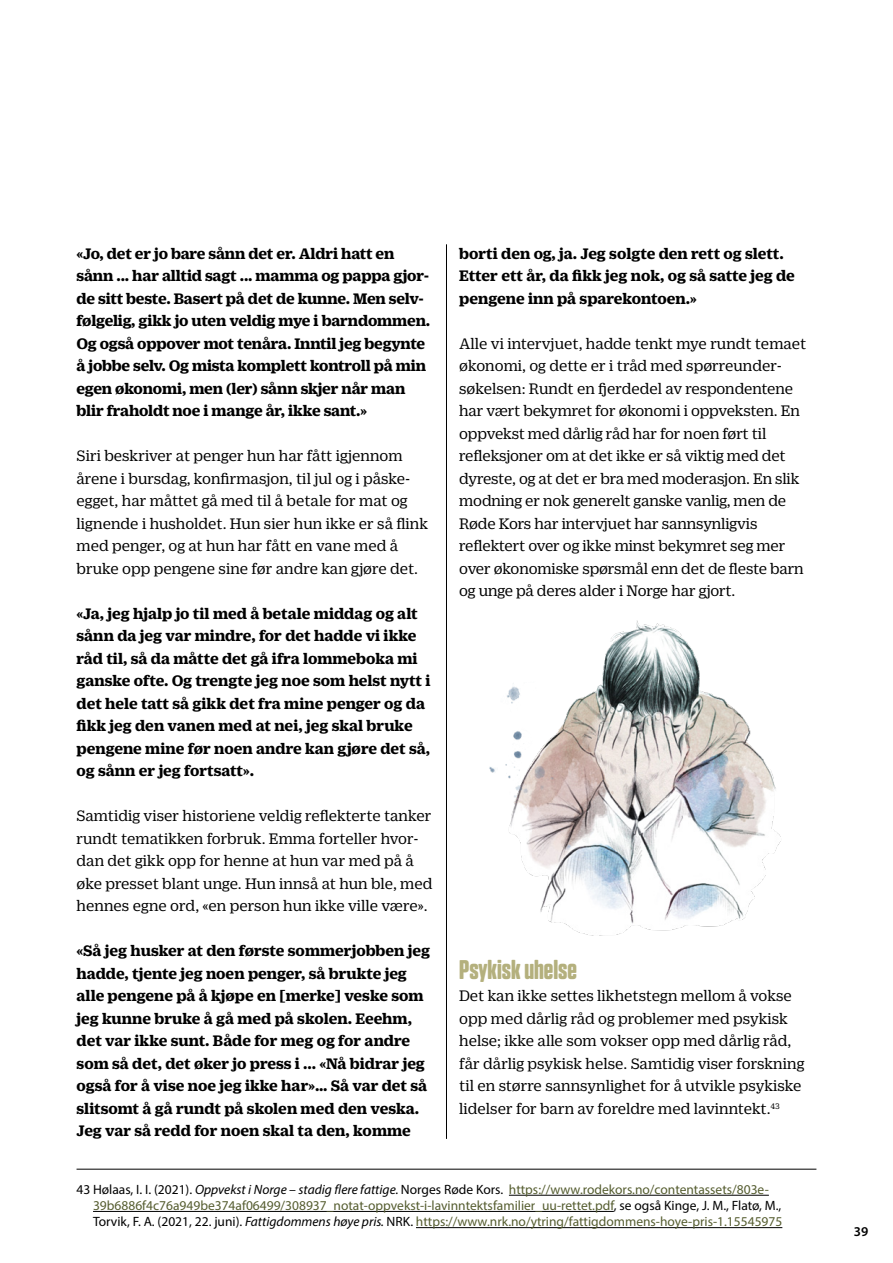
<style>
.page{position:relative;width:893px;height:1263px;background:#fff}
.page>*{position:absolute;margin:0;border:0;box-sizing:border-box;transform-origin:0 0}
.H3_Mellomtittel{font:700 27px "Tungsten Rounded";color:#b4b07d}
.brødtekst_Duplicate{font:16.5px/22.5px "Duplicate Ionic";letter-spacing:-.005em;color:#000}
.brødtekst_Duplicate-2{font:700 16.5px/22.5px "Duplicate Ionic";letter-spacing:-.005em;color:#000}
.Fotnote_bruk{font:13.5px/16.2px "Myriad Pro";color:#555d30}
.t1{font:600 13.5px "Myriad Pro";color:#000}
.s1{color:#000}
.s2{font-style:italic;color:#000}
</style>
<div class="page">
<hr style="left:77px;top:1169px;width:739px;height:1px;background:#000">
<hr style="left:509px;top:1195px;width:260px;height:1px;background:#000">
<hr style="left:93px;top:1211px;width:521px;height:1px;background:#000">
<hr style="left:416px;top:1227px;width:366px;height:1px;background:#000">
<hr style="left:446px;top:245px;width:1px;height:894px;background:#000">
<img style="left:489px;top:620px;width:292px;height:316px">
<p class="brødtekst_Duplicate-2" style="left:77px;top:240px;width:355px">«Jo, det er jo bare sånn det er. Aldri hatt en sånn ... har alltid sagt ... mamma og pappa gjor&shy;de sitt beste. Basert på det de kunne. Men selv&shy;følgelig, gikk jo uten veldig mye i barndommen.<br>Og også oppover mot tenåra. Inntil jeg begynte å jobbe selv. Og mista komplett kontroll på min egen økonomi, men (ler) sånn skjer når man blir fraholdt noe i mange år, ikke sant.»</p>
<p class="brødtekst_Duplicate" style="left:77px;top:443px;width:353px">Siri beskriver at penger hun har fått igjennom årene i bursdag, konfirmasjon, til jul og i påske&shy;egget, har måttet gå med til å betale for mat og lignende i husholdet. Hun sier hun ikke er så flink med penger, og at hun har fått en vane med å bruke opp pengene sine før andre kan gjøre det.</p>
<p class="brødtekst_Duplicate-2" style="left:77px;top:600px;width:355px">«Ja, jeg hjalp jo til med å betale middag og alt sånn da jeg var mindre, for det hadde vi ikke råd til, så da måtte det gå ifra lommeboka mi ganske ofte. Og trengte jeg noe som helst nytt i det hele tatt så gikk det fra mine penger og da fikk jeg den vanen med at nei, jeg skal bruke pengene mine før noen andre kan gjøre det så, og sånn er jeg fortsatt».</p>
<p class="brødtekst_Duplicate" style="left:77px;top:803px;width:358px">Samtidig viser historiene veldig reflekterte tanker rundt tematikken forbruk. Emma forteller hvor&shy;dan det gikk opp for henne at hun var med på å øke presset blant unge. Hun innså at hun ble, med hennes egne ord, «en person hun ikke ville være».</p>
<p class="brødtekst_Duplicate-2" style="left:77px;top:938px;width:355px">«Så jeg husker at den første sommerjobben jeg hadde, tjente jeg noen penger, så brukte jeg alle pengene på å kjøpe en [merke] veske som jeg kunne bruke å gå med på skolen. Eeehm, det var ikke sunt. Både for meg og for andre som så det, det øker jo press i ... «Nå bidrar jeg også for å vise noe jeg ikke har»… Så var det så slitsomt å gå rundt på skolen med den veska.<br>Jeg var så redd for noen skal ta den, komme</p>
<p class="brødtekst_Duplicate-2" style="left:459px;top:240px;width:337px">borti den og, ja. Jeg solgte den rett og slett.<br>Etter ett år, da fikk jeg nok, og så satte jeg de pengene inn på sparekontoen.»</p>
<p class="brødtekst_Duplicate" style="left:459px;top:331px;width:348px">Alle vi intervjuet, hadde tenkt mye rundt temaet økonomi, og dette er i tråd med spørreunder-- søkelsen: Rundt en fjerdedel av respondentene har vært bekymret for økonomi i oppveksten. En oppvekst med dårlig råd har for noen ført til refleksjoner om at det ikke er så viktig med det dyreste, og at det er bra med moderasjon. En slik modning er nok generelt ganske vanlig, men de Røde Kors har intervjuet har sannsynligvis reflektert over og ikke minst bekymret seg mer over økonomiske spørsmål enn det de fleste barn og unge på deres alder i Norge har gjort.</p>
<h3 class="H3_Mellomtittel" style="left:459px;top:955px;width:119px">Psykisk uhelse</h3>
<p class="brødtekst_Duplicate" style="left:459px;top:983px;width:347px">Det kan ikke settes likhetstegn mellom å vokse opp med dårlig råd og problemer med psykisk helse; ikke alle som vokser opp med dårlig råd, får dårlig psykisk helse. Samtidig viser forskning til en større sannsynlighet for å utvikle psykiske lidelser for barn av foreldre med lavinntekt.<sup>43</sup></p>
<p class="Fotnote_bruk" style="left:93px;top:1181px;width:691px;text-indent:-17px"><span class="s1">43 Hølaas, I. I. (2021).</span> <span class="s2">Oppvekst i Norge – stadig flere fattige.</span> <span class="s1">Norges Røde Kors.</span> https://www.rodekors.no/contentassets/803e-<br>39b6886f4c76a949be374af06499/308937_notat-oppvekst-i-lavinntektsfamilier_uu-rettet.pdf<span class="s1">, se også Kinge, J. M., Flatø, M.,<br>Torvik, F. A. (2021, 22. juni).</span> <span class="s2">Fattigdommens høye pris.</span> <span class="s1">NRK.</span> https://www.nrk.no/ytring/fattigdommens-hoye-pris-1.15545975</p>
<p class="t1" style="left:854px;top:1223px;width:16px">39</p>
</div>
